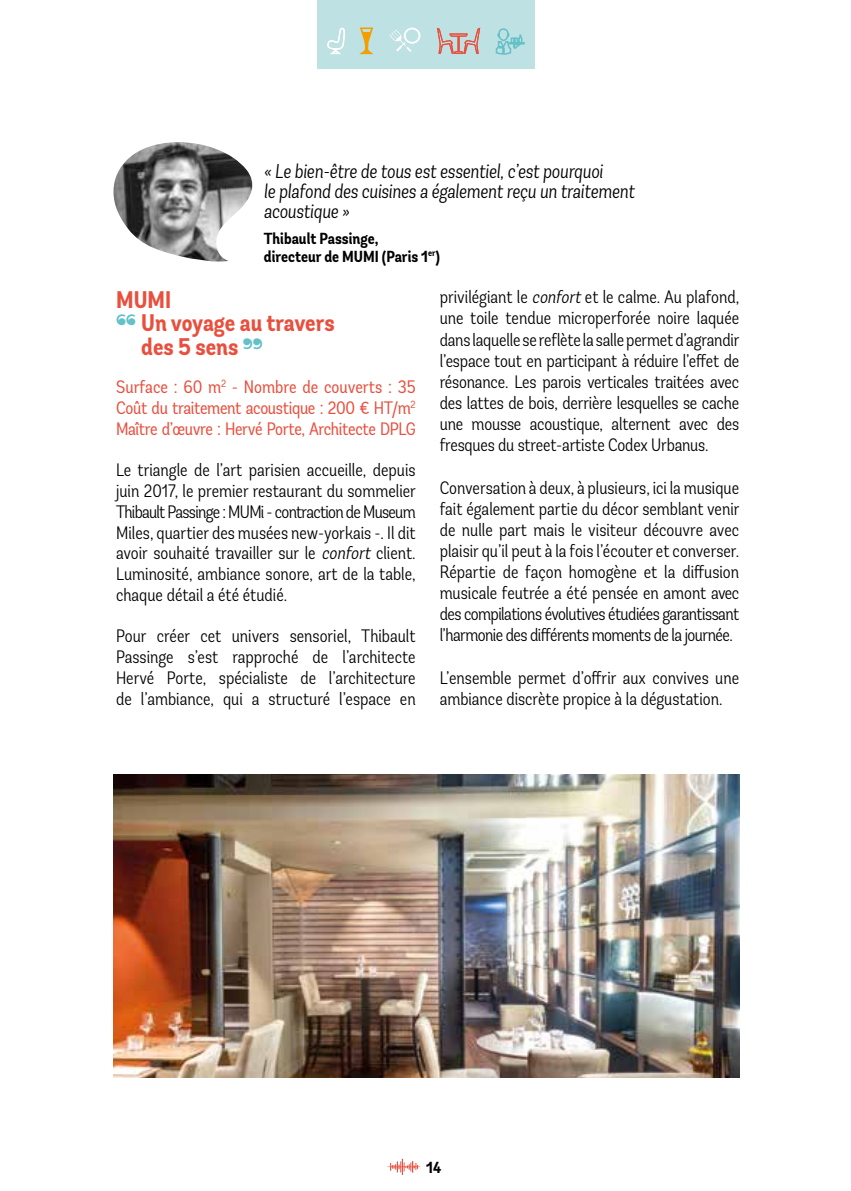
<style>
.page{position:relative;width:851px;height:1191px;background:#fff}
.page>*{position:absolute;margin:0;border:0;box-sizing:border-box;transform-origin:0 0}
.t1{font:700 condensed 24px "Andes";color:#e94f3d}
.t2{font:italic 300 condensed 20px/20px "Andes";color:#000}
.t3{font:300 condensed 18px/21.2px "Andes";color:#000;text-align:justify}
.t4{font:condensed 18px/20.8px "Andes";letter-spacing:-.02em;color:#e94f3d;text-align:justify}
.t5{font:700 condensed 16px/18px "Andes";color:#000}
.s1{font-style:italic}
</style>
<div class="page">
<svg style="left:387px;top:1158px;width:33px;height:17px"></svg>
<div style="left:316px;top:0;width:218px;height:69px;background:#bee1e4"></div>
<svg style="left:495px;top:28px;width:30px;height:27px"></svg>
<svg style="left:437px;top:27px;width:44px;height:27px"></svg>
<svg style="left:327px;top:27px;width:18px;height:27px"></svg>
<svg style="left:390px;top:27px;width:31px;height:25px"></svg>
<svg style="left:360px;top:27px;width:13px;height:28px"></svg>
<img style="left:113px;top:142px;width:140px;height:120px">
<img style="left:113px;top:774px;width:626px;height:303px">
<p class="t2" style="left:264px;top:161px;width:372px">« Le bien-être de tous est essentiel, c’est pourquoi<br>le plafond des cuisines a également reçu un traitement acoustique »</p>
<p class="t5" style="left:264px;top:229px;width:178px">Thibault Passinge, directeur de MUMI (Paris 1<sup>er</sup>)</p>
<h1 class="t1" style="left:116px;top:284px;width:56px">MUMI</h1>
<h1 class="t1" style="left:116px;top:307px;width:220px"><sup>❝</sup> Un voyage au travers</h1>
<h1 class="t1" style="left:141px;top:332px;width:123px">des 5 sens <sup>❞</sup></h1>
<p class="t4" style="left:116px;top:376px;width:301px">Surface : 60 m<sup>2</sup> - Nombre de couverts : 35<br>Coût du traitement acoustique : 200 € HT/m<sup>2<br></sup>Maître d’œuvre : Hervé Porte, Architecte DPLG</p>
<p class="t3" style="left:116px;top:459px;width:301px">Le triangle de l’art parisien accueille, depuis juin 2017, le premier restaurant du sommelier Thibault Passinge : MUMi - contraction de Museum Miles, quartier des musées new-yorkais -. Il dit avoir souhaité travailler sur le <span class="s1">confort</span> client.<br>Luminosité, ambiance sonore, art de la table, chaque détail a été étudié.</p>
<p class="t3" style="left:116px;top:626px;width:301px">Pour créer cet univers sensoriel, Thibault Passinge s’est rapproché de l’architecte Hervé Porte, spécialiste de l’architecture de l’ambiance, qui a structuré l’espace en</p>
<p class="t3" style="left:439px;top:286px;width:301px">privilégiant le <span class="s1">confort</span>et le calme. Au plafond, une toile tendue microperforée noire laquée dans laquelle se reflète la salle permet d’agrandir l’espace tout en participant à réduire l’effet de résonance. Les parois verticales traitées avec des lattes de bois, derrière lesquelles se cache une mousse acoustique, alternent avec des fresques du street-artiste Codex Urbanus.</p>
<p class="t3" style="left:439px;top:477px;width:301px">Conversation à deux, à plusieurs, ici la musique fait également partie du décor semblant venir de nulle part mais le visiteur découvre avec plaisir qu’il peut à la fois l’écouter et converser.<br>Répartie de façon homogène et la diffusion musicale feutrée a été pensée en amont avec des compilations évolutives étudiées garantissant l’harmonie des différents moments de la journée.</p>
<p class="t3" style="left:439px;top:667px;width:301px">L’ensemble permet d’offrir aux convives une ambiance discrète propice à la dégustation.</p>
<p class="t5" style="left:426px;top:1158px;width:17px">14</p>
</div>
